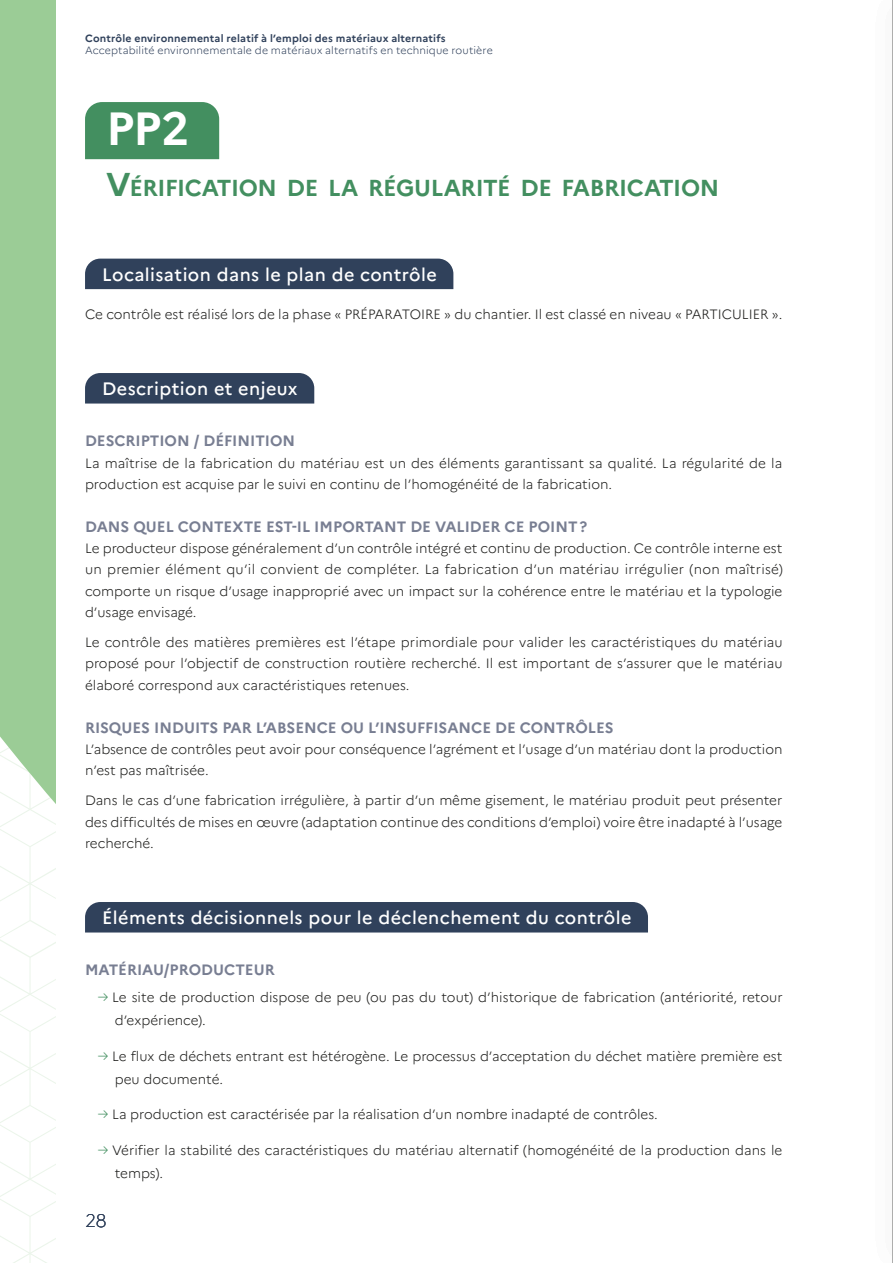
<style>
.page{position:relative;width:893px;height:1263px;background:#fff}
.page>*{position:absolute;margin:0;border:0;box-sizing:border-box;transform-origin:0 0}
.ANNEXTE_TITRE_L1_arr{font:700 46.5px "Marianne";color:#fff}
.ANNEXE_titre_lg_2_24{font:700 23.1px "Marianne";letter-spacing:-.015em;color:#438f60}
.INTERTITRE_N1_sans_n{font:500 18px "Marianne";letter-spacing:.025em;color:#fff}
.t1{font:100 18px "Marianne";color:#30415b}
.INTERTITRE_N2{font:700 15px "Marianne";color:#787e92}
.ANNEXE_TXT_1_COL{font:300 13.5px/21.5px "Marianne";color:#1d1d1b}
.t2{font:300 10.5px "Marianne";letter-spacing:.01em;color:#30415b}
.t3{font:700 10.5px "Marianne";letter-spacing:.015em;color:#30415b}
.s1{font-size:33px}
.s2{color:#438f60}
</style>
<div class="page">
<svg style="left:0;top:1152px;width:55px;height:111px"></svg>
<svg style="left:0;top:0;width:55px;height:1152px;fill:#9bcc96"></svg>
<svg style="left:0;top:0;width:37px;height:26px"></svg>
<div style="left:85px;top:102px;width:134px;height:57px;background:#438f60"></div>
<div style="left:85px;top:259px;width:368px;height:30px;background:#30415b"></div>
<div style="left:85px;top:373px;width:229px;height:31px;background:#30415b"></div>
<div style="left:85px;top:902px;width:563px;height:30px;background:#30415b"></div>
<hr style="left:892px;top:0;width:1px;height:1263px;background:#c7c7c6">
<p class="t3" style="left:85px;top:32px;width:362px">Contrôle environnemental relatif à l’emploi des matériaux alternatifs</p>
<p class="t2" style="left:85px;top:44px;width:409px">Acceptabilité environnementale de matériaux alternatifs en technique routière</p>
<p class="ANNEXTE_TITRE_L1_arr" style="left:106px;top:101px;width:85px">PP2</p>
<p class="ANNEXE_titre_lg_2_24" style="left:106px;top:174px;width:614px"><span class="s1">V</span>ÉRIFICATION DE LA RÉGU LARITÉ DE FABRICATION</p>
<p class="INTERTITRE_N1_sans_n" style="left:102px;top:263px;width:336px">Localisation dans le plan de contrôle</p>
<p class="ANNEXE_TXT_1_COL" style="left:85px;top:303px;width:699px">Ce contrôle est réalisé lors de la phase « PRÉPARATOIRE » du chantier. Il est classé en niveau « PARTICULIER ».</p>
<p class="INTERTITRE_N1_sans_n" style="left:102px;top:378px;width:197px">Description et enjeux</p>
<p class="INTERTITRE_N2" style="left:85px;top:432px;width:212px">DESCRIPTION / DÉFINITION</p>
<p class="ANNEXE_TXT_1_COL" style="left:85px;top:452px;width:699px">La maîtrise de la fabrication du matériau est un des éléments garantissant sa qualité. La régularité de la production est acquise par le suivi en continu de l’homogénéité de la fabrication.</p>
<p class="INTERTITRE_N2" style="left:85px;top:517px;width:504px">DANS QUEL CONTEXTE EST-IL IMPORTANT DE VALIDER CE POINT?</p>
<p class="ANNEXE_TXT_1_COL" style="left:85px;top:537px;width:699px;text-align:justify">Le producteur dispose généralement d’un contrôle intégré et continu de production. Ce contrôle interne est un premier élément qu’il convient de compléter. La fabrication d’un matériau irrégulier (non maîtrisé) comporte un risque d’usage inapproprié avec un impact sur la cohérence entre le matériau et la typologie d’usage envisagé.</p>
<p class="ANNEXE_TXT_1_COL" style="left:85px;top:631px;width:699px;text-align:justify">Le contrôle des matières premières est l’étape primordiale pour valider les caractéristiques du matériau proposé pour l’objectif de construction routière recherché. Il est important de s’assurer que le matériau élaboré correspond aux caractéristiques retenues.</p>
<p class="INTERTITRE_N2" style="left:85px;top:718px;width:530px">RISQUES INDUITS PAR L’ABSENCE OU L’INSUFFISANCE DE CONTRÔLES</p>
<p class="ANNEXE_TXT_1_COL" style="left:85px;top:738px;width:699px">L’absence de contrôles peut avoir pour conséquence l’agrément et l’usage d’un matériau dont la production n’est pas maîtrisée.</p>
<p class="ANNEXE_TXT_1_COL" style="left:85px;top:790px;width:699px;text-align:justify">Dans le cas d’une fabrication irrégulière, à partir d’un même gisement, le matériau produit peut présenter des difficultés de mises en œuvre (adaptation continue des conditions d’emploi) voire être inadapté à l’usage recherché.</p>
<p class="INTERTITRE_N1_sans_n" style="left:102px;top:907px;width:531px">Éléments décisionnels pour le déclenchement du contrôle</p>
<p class="INTERTITRE_N2" style="left:85px;top:961px;width:191px">MATÉRIAU/PRODUCTEUR</p>
<p class="ANNEXE_TXT_1_COL" style="left:115px;top:986px;width:669px;line-height:23px;text-indent:-17px"><span class="s2">→</span> Le site de production dispose de peu (ou pas du tout) d’historique de fabrication (antériorité, retour d’expérience).</p>
<p class="ANNEXE_TXT_1_COL" style="left:115px;top:1044px;width:669px;line-height:23px;text-indent:-17px"><span class="s2">→</span> Le flux de déchets entrant est hétérogène. Le processus d’acceptation du déchet matière première est peu documenté.</p>
<p class="ANNEXE_TXT_1_COL" style="left:98px;top:1104px;width:561px"><span class="s2">→</span> La production est caractérisée par la réalisation d’un nombre inadapté de contrôles.</p>
<p class="ANNEXE_TXT_1_COL" style="left:115px;top:1139px;width:669px;line-height:23px;text-indent:-17px"><span class="s2">→</span> Vérifier la stabilité des caractéristiques du matériau alternatif (homogénéité de la production dans le temps).</p>
<h3 class="t1" style="left:85px;top:1210px;width:23px">28</h3>
</div>
